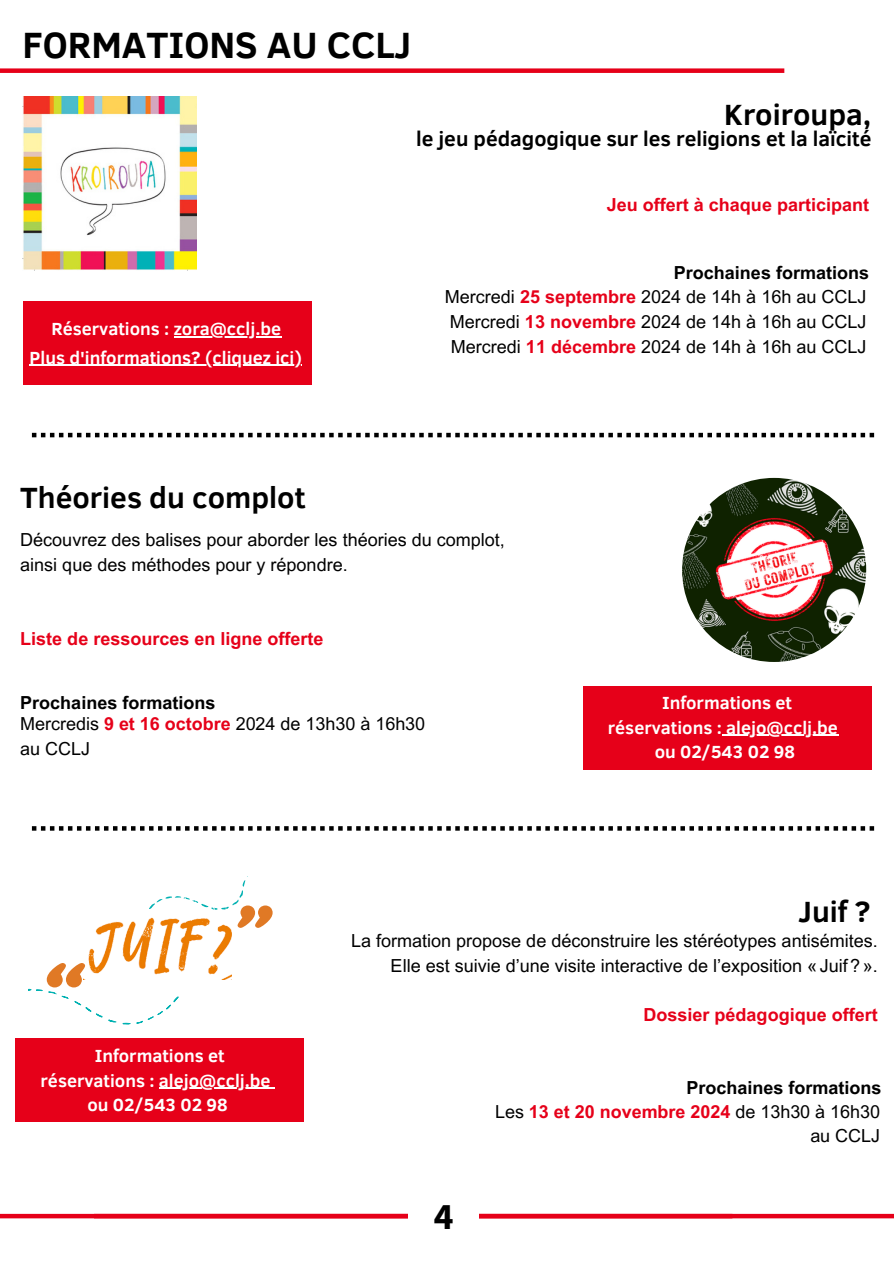
<style>
.page{position:relative;width:894px;height:1264px;background:#fff}
.page>*{position:absolute;margin:0;border:0;box-sizing:border-box;transform-origin:0 0}
.t1{font:700 37.5px "Clear Sans";color:#000}
.t2{font:700 37.5px "Source Sans Pro";color:#000}
.t3{font:700 30px "Clear Sans";color:#000}
.t4{font:700 21px "Clear Sans";color:#000}
.t5{font:18px/24.8px "Arial MT Pro";color:#000}
.t6{font:700 18px/24.8px "Clear Sans";color:#fff;text-align:center}
.t7{font:700 18px "Arial MT Pro";color:#e60019}
.t8{font:700 18px "Arial MT Pro";color:#000}
.s1{font-weight:700;color:#e60019}
.s2{font-weight:400;color:#000}
</style>
<div class="page">
<div style="left:0;top:68px;width:784px;height:5px;background:#e60019"></div>
<img style="left:23px;top:96px;width:174px;height:175px">
<div style="left:15px;top:1038px;width:289px;height:84px;background:#e60019"></div>
<hr style="left:159px;top:1087px;width:112px;height:1px;background:#fff">
<img style="left:88px;top:919px;width:143px;height:60px">
<svg style="left:149px;top:876px;width:123px;height:51px"></svg>
<svg style="left:28px;top:963px;width:151px;height:61px"></svg>
<div style="left:582px;top:685px;width:289px;height:84px;background:#e60019"></div>
<hr style="left:721px;top:734px;width:116px;height:2px;background:#fff">
<div style="left:94px;top:1213px;width:799px;height:5px;background:#e60019"></div>
<div style="left:0;top:1213px;width:732px;height:5px;background:#e60019"></div>
<div style="left:408px;top:1194px;width:70px;height:48px;background:#fff"></div>
<img style="left:682px;top:478px;width:183px;height:184px;border-radius:50%">
<div style="left:23px;top:301px;width:288px;height:84px;background:#e60019"></div>
<hr style="left:174px;top:336px;width:107px;height:1px;background:#fff">
<hr style="left:30px;top:365px;width:272px;height:1px;background:#fff">
<svg style="left:32px;top:433px;width:841px;height:4px"></svg>
<svg style="left:32px;top:826px;width:841px;height:4px"></svg>
<h5 class="t1" style="left:23px;top:18px;width:390px">FORMATIONS AU CCLJ</h5>
<p class="t3" style="left:724px;top:93px;width:149px">Kroiroupa,</p>
<p class="t4" style="left:416px;top:123px;width:456px">le jeu pédagogique sur les religions et la laïcité</p>
<h5 class="t7" style="left:606px;top:198px;width:264px">Jeu offert à chaque participant</h5>
<p class="t6" style="left:51px;top:315px;width:231px">Réservations : zora@cclj.be</p>
<p class="t6" style="left:30px;top:344px;width:274px">Plus d'informations? (cliquez ici)</p>
<h5 class="t8" style="left:673px;top:266px;width:197px">Prochaines formations</h5>
<h5 class="t5" style="left:445px;top:287px;width:423px">Mercredi <span class="s1">25 septembre</span> 2024 de 14h à 16h au CCLJ</h5>
<p class="t5" style="left:450px;top:312px;width:418px">Mercredi <span class="s1">13 novembre</span> 2024 de 14h à 16h au CCLJ</p>
<p class="t5" style="left:451px;top:336px;width:417px">Mercredi <span class="s1">11 décembre</span> 2024 de 14h à 16h au CCLJ</p>
<p class="t3" style="left:20px;top:476px;width:286px">Théories du complot</p>
<h2 class="t5" style="left:20px;top:530px;width:486px">Découvrez des balises pour aborder les théories du complot, ainsi que des méthodes pour y répondre.</h2>
<p class="t7" style="left:20px;top:632px;width:305px">Liste de ressources en ligne offerte</p>
<h5 class="t8" style="left:20px;top:696px;width:197px">Prochaines formations</h5>
<p class="t5" style="left:20px;top:714px;width:406px">Mercredis <span class="s1">9 et 16 octobre</span> 2024 de 13h30 à 16h30</p>
<h5 class="t5" style="left:20px;top:738px;width:71px">au CCLJ</h5>
<h5 class="t6" style="left:607px;top:689px;width:231px">Informations et réservations : alejo@cclj.be</h5>
<h5 class="t6" style="left:654px;top:738px;width:142px">ou 02/543 02 98</h5>
<p class="t3" style="left:798px;top:889px;width:73px">Juif ?</p>
<p class="t6" style="left:41px;top:1042px;width:231px">Informations et réservations : alejo@cclj.be</p>
<h4 class="t6" style="left:87px;top:1091px;width:142px">ou 02/543 02 98</h4>
<p class="t5" style="left:351px;top:930px;width:528px">La formation propose de déconstruire les stéréotypes antisémites.</p>
<p class="t5" style="left:390px;top:955px;width:488px">Elle est suivie d’une visite interactive de l’exposition «Juif? ».</p>
<h2 class="t7" style="left:643px;top:1008px;width:236px">Dossier pédagogique offert</h2>
<h3 class="t8" style="left:686px;top:1081px;width:197px">Prochaines formations</h3>
<p class="t2" style="left:434px;top:1192px;width:21px">4</p>
<p class="t7" style="left:495px;top:1104px;width:386px"><span class="s2">Les</span> 13 et 20 novembre 2024 <span class="s2">de 13h30 à 16h30</span></p>
<p class="t5" style="left:810px;top:1125px;width:71px">au CCLJ</p>
</div>
